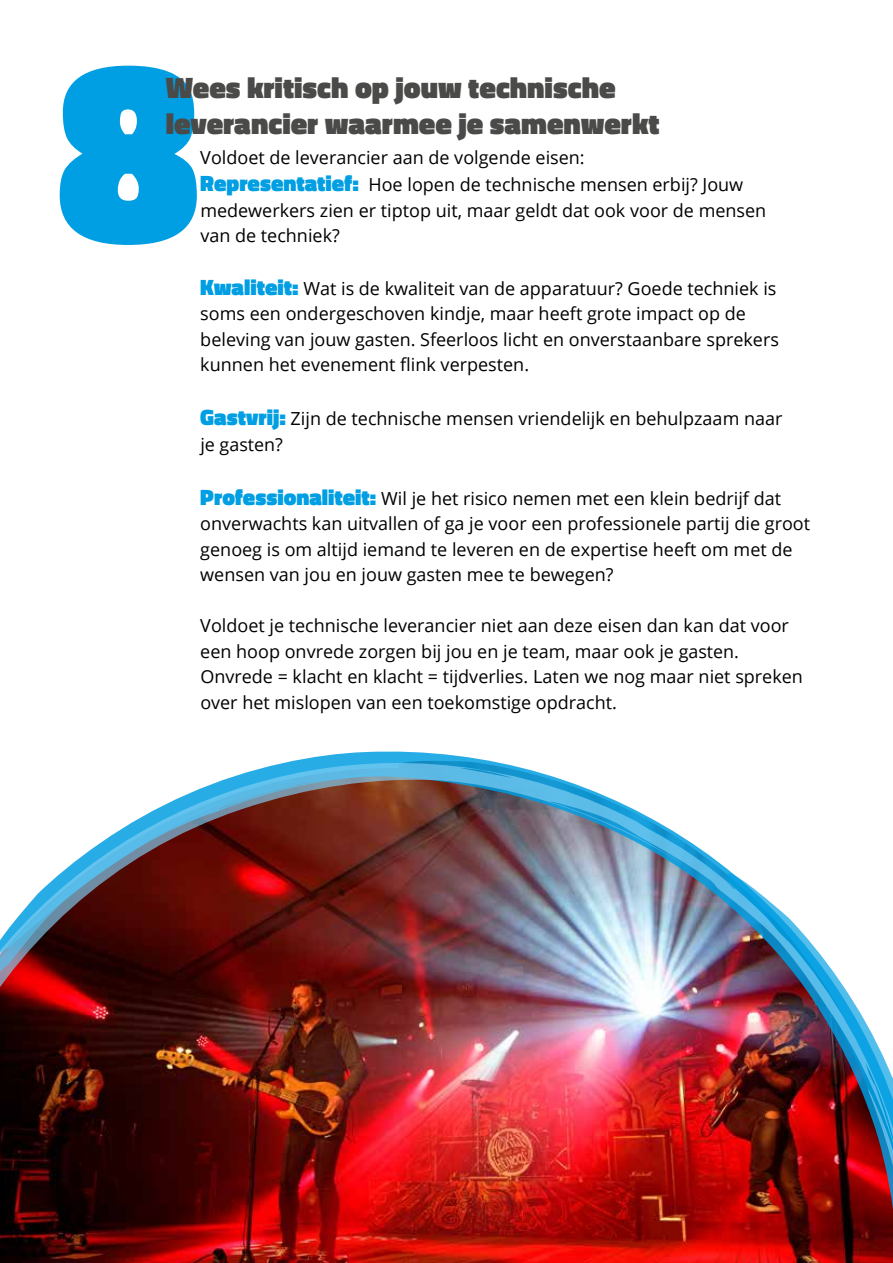
<style>
.page{position:relative;width:893px;height:1263px;background:#fff}
.page>*{position:absolute;margin:0;border:0;box-sizing:border-box;transform-origin:0 0}
.t1{font:900 261.75px "Titillium Web";color:#009ee2}
.t2{font:900 30px/36px "Titillium Web";color:#4a4a49}
.t3{font:18px/25.5px "Open Sans";color:#000}
.t4{font:17.85px "Open Sans";color:#000}
.s1{font-family:"Titillium Web";font-weight:900;font-size:22.5px;color:#009ee2}
.s2{font-size:17.85px}
.s3{font-size:18px}
</style>
<div class="page">
<img style="left:0;top:763px;width:893px;height:500px">
<svg style="left:620px;top:814px;width:114px;height:74px"></svg>
<h1 class="t1" style="left:57px;top:-41px;width:145px">8</h1>
<h2 class="t2" style="left:166px;top:70px;width:495px">Wees kritisch op jouw technische leverancier waarmee je samenwerkt</h2>
<p class="t3" style="left:200px;top:144px;width:567px;line-height:26px">Voldoet de leverancier aan de volgende eisen:<br><span class="s1">Representatief:</span> Hoe lopen de technische mensen erbij? Jouw medewerkers zien er tiptop uit, maar geldt dat ook voor de mensen van de techniek?</p>
<p class="t3" style="left:200px;top:275px;width:580px"><span class="s1">Kwaliteit:</span> Wat is de kwaliteit van de apparatuur? Goede techniek is soms een ondergeschoven kindje, maar heeft grote impact op de beleving van jouw <span class="s2">gasten</span>. Sfeerloos licht en onverstaanbare sprekers kunnen het evenement flink verpesten.</p>
<p class="t3" style="left:200px;top:405px;width:584px"><span class="s1">Gastvrij:</span> Zijn de technische mensen vriendelijk en behulpzaam naar</p>
<p class="t4" style="left:200px;top:432px;width:84px"><span class="s3">je</span> gasten<span class="s3">?</span></p>
<p class="t3" style="left:200px;top:485px;width:611px"><span class="s1">Professionaliteit:</span> Wil je het risico nemen met een klein bedrijf dat onverwachts kan uitvallen of ga je voor een professionele partij die groot genoeg is om altijd iemand te leveren en de expertise heeft om met de wensen van jou en jouw <span class="s2">gasten</span> mee te bewegen?</p>
<p class="t3" style="left:200px;top:612px;width:604px">Voldoet je technische leverancier niet aan deze eisen dan kan dat voor een hoop onvrede zorgen bij jou en je team, maar ook je <span class="s2">gasten</span>.<br>Onvrede = klacht en klacht = tijdverlies. Laten we nog maar niet spreken over het mislopen van een toekomstige opdracht.</p>
</div>
